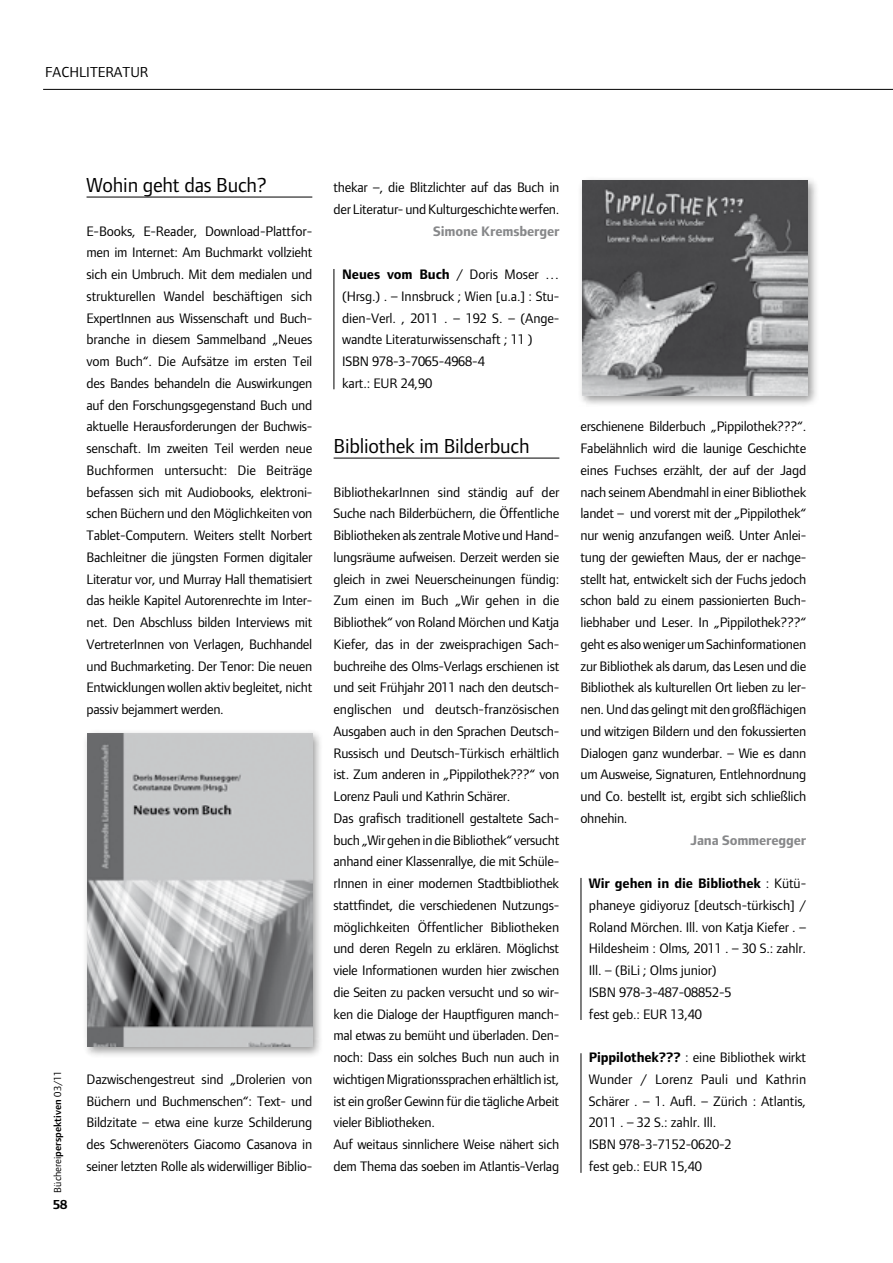
<style>
.page{position:relative;width:893px;height:1263px;background:#fff}
.page>*{position:absolute;margin:0;border:0;box-sizing:border-box;transform-origin:0 0}
.t1{font:21px "Foundry Form Sans";letter-spacing:-.01em;color:#000}
.t2{font:15px "Foundry Form Sans";color:#000}
.t3{font:14.25px/21.8px "Foundry Form Sans";letter-spacing:-.02em;color:#000}
.t4{font:700 14.25px "Foundry Form Sans";letter-spacing:-.01em;color:#87888a}
.t5{font:700 13.5px "Foundry Form Sans";color:#000}
.t6{font:10.5px "Foundry Form Sans";color:#000}
.s1{font-weight:600}
.s2{font-weight:700;color:#87888a}
.s3{font-weight:700}
</style>
<div class="page">
<hr style="left:43px;top:89px;width:850px;height:1px;background:#000">
<hr style="left:87px;top:197px;width:225px;height:1px;background:#000">
<hr style="left:334px;top:458px;width:225px;height:1px;background:#000">
<div style="left:577px;top:175px;width:242px;height:232px;background:#000;opacity:.4"></div>
<img style="left:582px;top:181px;width:226px;height:215px">
<hr style="left:334px;top:269px;width:1px;height:120px;background:#000">
<hr style="left:581px;top:878px;width:1px;height:142px;background:#000">
<hr style="left:581px;top:1053px;width:1px;height:120px;background:#000">
<div style="left:82px;top:728px;width:241px;height:330px;background:#000;opacity:.4"></div>
<img style="left:87px;top:734px;width:225px;height:313px">
<p class="t2" style="left:45px;top:64px;width:33px">Fachliteratur</p>
<p class="t1" style="left:87px;top:173px;width:182px">Wohin geht das Buch?</p>
<p class="t3" style="left:87px;top:220px;width:227px;text-align:justify">E-Books, E-Reader, Download-Plattfor&shy;men im Internet: Am Buchmarkt vollzieht sich ein Umbruch. Mit dem medialen und strukturellen Wandel beschäftigen sich ExpertInnen aus Wissenschaft und Buch&shy;branche in diesem Sammelband „Neues vom Buch“. Die Aufsätze im ersten Teil des Bandes behandeln die Auswirkungen auf den Forschungsgegenstand Buch und aktuelle Herausforderungen der Buchwis&shy;senschaft. Im zweiten Teil werden neue Buchformen untersucht: Die Beiträge befassen sich mit Audiobooks, elektroni&shy;schen Büchern und den Möglichkeiten von Tablet-Computern. Weiters stellt Norbert Bachleitner die jüngsten Formen digitaler Literatur vor, und Murray Hall thematisiert das heikle Kapitel Autorenrechte im Inter&shy;net. Den Abschluss bilden Interviews mit VertreterInnen von Verlagen, Buchhandel und Buchmarketing. Der Tenor: Die neuen Entwicklungen wollen aktiv begleitet, nicht passiv bejammert werden.</p>
<p class="t6" style="left:52px;top:1192px;width:124px;rotate:-90deg">Bücherei<span class="s1">perspektiven</span> 03/11</p>
<p class="t5" style="left:53px;top:1197px;width:16px">58</p>
<p class="t3" style="left:86px;top:1068px;width:227px;text-align:justify">Dazwischengestreut sind „Drolerien von Büchern und Buchmenschen“: Text- und Bildzitate – etwa eine kurze Schilderung des Schwerenöters Giacomo Casanova in seiner letzten Rolle als widerwilliger Biblio-</p>
<p class="t3" style="left:334px;top:176px;width:227px;text-align:right">thekar –, die Blitzlichter auf das Buch in der Literatur- undKulturgeschichtewerfen.<br><span class="s2">Simone Kremsberger</span></p>
<p class="t3" style="left:342px;top:263px;width:219px"><span class="s3">Neues vom Buch</span> / Doris Moser … (Hrsg.) . – Innsbruck ; Wien [u.a.] : Stu&shy;dien-Verl. , 2011 . – 192 S. – (Ange&shy;wandte Literaturwissenschaft ; 11 )<br>ISBN 978-3-7065-4968-4<br>kart.: EUR 24,90</p>
<p class="t1" style="left:334px;top:434px;width:198px">Bibliothek im Bilderbuch</p>
<p class="t3" style="left:333px;top:481px;width:227px">BibliothekarInnen sind ständig auf der Suche nach Bilderbüchern, die Öffentliche Bibliotheken als zentraleMotive undHand&shy;lungsräume aufweisen. Derzeit werden sie gleich in zwei Neuerscheinungen fündig:<br>Zum einen im Buch „Wir gehen in die Bibliothek“ von Roland Mörchen und Katja Kiefer, das in der zweisprachigen Sach&shy;buchreihe des Olms-Verlags erschienen ist und seit Frühjahr 2011 nach den deutsch&shy;englischen und deutsch-französischen Ausgaben auch in den Sprachen Deutsch-Russisch und Deutsch-Türkisch erhältlich ist. Zum anderen in „Pippilothek???“ von Lorenz Pauli und Kathrin Schärer.<br>Das grafisch traditionell gestaltete Sach&shy;buch „Wir gehen in dieBibliothek“ versucht anhand einer Klassenrallye, die mit Schüle&shy;rInnen in einer modernen Stadtbibliothek stattfindet, die verschiedenen Nutzungs&shy;möglichkeiten Öffentlicher Bibliotheken und deren Regeln zu erklären. Möglichst viele Informationen wurden hier zwischen die Seiten zu packen versucht und so wir&shy;ken die Dialoge der Hauptfiguren manch&shy;mal etwas zu bemüht und überladen. Den&shy;noch: Dass ein solches Buch nun auch in wichtigen Migrationssprachen erhältlich ist, ist ein großer Gewinn für die tägliche Arbeit vieler Bibliotheken.<br>Auf weitaus sinnlichere Weise nähert sich dem Thema das soeben im Atlantis-Verlag</p>
<p class="t3" style="left:580px;top:416px;width:227px">erschienene Bilderbuch „Pippilothek???“.</p>
<p class="t3" style="left:580px;top:437px;width:227px">Fabelähnlich wird die launige Geschichte</p>
<p class="t3" style="left:580px;top:459px;width:227px">eines Fuchses erzählt, der auf der Jagd</p>
<p class="t3" style="left:580px;top:481px;width:227px">nach seinem Abendmahl in einer Bibliothek</p>
<p class="t3" style="left:580px;top:502px;width:227px">landet – und vorerst mit der „Pippilothek“</p>
<p class="t3" style="left:580px;top:524px;width:227px">nur wenig anzufangen weiß. Unter Anlei-</p>
<p class="t3" style="left:580px;top:546px;width:227px">tung der gewieften Maus, der er nachge-</p>
<p class="t3" style="left:580px;top:568px;width:227px">stellt hat, entwickelt sich der Fuchs jedoch</p>
<p class="t3" style="left:580px;top:589px;width:227px">schon bald zu einem passionierten Buch-</p>
<p class="t3" style="left:580px;top:611px;width:227px">liebhaber und Leser. In „Pippilothek???“</p>
<p class="t3" style="left:580px;top:633px;width:227px">geht es alsoweniger umSachinformationen</p>
<p class="t3" style="left:580px;top:655px;width:227px">zur Bibliothek als darum, das Lesen und die</p>
<p class="t3" style="left:581px;top:676px;width:227px">Bibliothek als kulturellen Ort lieben zu ler-</p>
<p class="t3" style="left:580px;top:698px;width:227px">nen. Und das gelingt mit den großflächigen</p>
<p class="t3" style="left:580px;top:720px;width:227px">und witzigen Bildern und den fokussierten</p>
<p class="t3" style="left:580px;top:742px;width:227px">Dialogen ganz wunderbar. – Wie es dann</p>
<p class="t3" style="left:580px;top:763px;width:227px">um Ausweise, Signaturen, Entlehnordnung</p>
<p class="t3" style="left:580px;top:785px;width:227px">und Co. bestellt ist, ergibt sich schließlich</p>
<p class="t3" style="left:580px;top:807px;width:49px">ohnehin.</p>
<p class="t4" style="left:690px;top:832px;width:117px">Jana Sommeregger</p>
<p class="t3" style="left:589px;top:872px;width:219px"><span class="s3">Wir gehen in die Bibliothek</span> : Kütü&shy;phaneye gidiyoruz [deutsch-türkisch] /<br>Roland Mörchen. Ill. von Katja Kiefer . –<br>Hildesheim : Olms, 2011 . – 30 S.: zahlr.<br>Ill. – (BiLi ; Olms junior)<br>ISBN 978-3-487-08852-5<br>fest geb.: EUR 13,40</p>
<p class="t3" style="left:589px;top:1046px;width:219px"><span class="s3">Pippilothek???</span> : eine Bibliothek wirkt<br>Wunder / Lorenz Pauli und Kathrin<br>Schärer . – 1. Aufl. – Zürich : Atlantis,<br>2011 . – 32 S.: zahlr. Ill.<br>ISBN 978-3-7152-0620-2<br>fest geb.: EUR 15,40</p>
</div>
